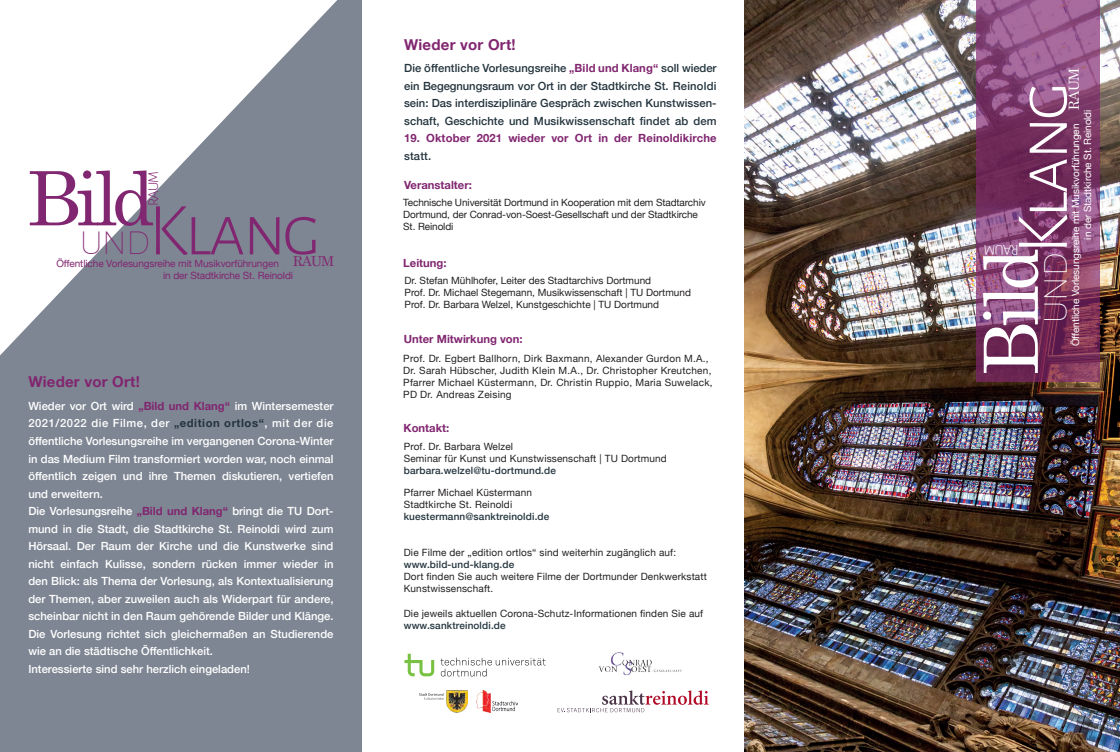
<style>
.page{position:relative;width:1120px;height:752px;background:#fff}
.page>*{position:absolute;margin:0;border:0;box-sizing:border-box;transform-origin:0 0}
.t1{font:300 75px "Alegreya Sans SC";letter-spacing:-.05em;color:#fff}
.t2{font:300 75px "Alegreya Sans SC";letter-spacing:-.05em;color:#812670}
.t3{font:75px "Apple Myungjo";color:#812670}
.t4{font:700 15px "Helvetica Neue";letter-spacing:.015em;color:#812670}
.t5{font:300 15px "Alegreya Sans SC";color:#fff}
.t6{font:300 15px "Alegreya Sans SC";color:#812670}
.t7{font:13.75px "Apple Myungjo";color:#fff}
.t8{font:13.75px "Apple Myungjo";color:#812670}
.t9{font:500 11.25px/17.5px "Helvetica Neue";color:#fff}
.t10{font:500 11.25px/17.5px "Helvetica Neue";letter-spacing:.01em;color:#23343d;text-align:justify}
.t11{font:700 11.25px "Helvetica Neue";color:#812670}
.t12{font:10px/12px "Helvetica Neue";letter-spacing:.015em;color:#231f20}
.t13{font:10px/12px "Helvetica Neue";letter-spacing:-.01em;color:#231f20}
.t14{font:500 10px "Helvetica Neue";letter-spacing:.015em;color:#23343d}
.t15{font:10px/12px "Helvetica Neue";letter-spacing:-.01em;color:#fff}
.t16{font:10px "Helvetica Neue";letter-spacing:-.01em;color:#812670}
.s1{font-weight:100;font-size:45px}
.s2{font-weight:700;color:#812670}
.s3{font-weight:700;color:#23343d}
</style>
<div class="page">
<div style="left:0;top:0;width:362px;height:751px;background:#7e8693"></div>
<svg style="left:404px;top:653px;width:30px;height:23px"></svg>
<svg style="left:440px;top:657px;width:106px;height:19px"></svg>
<img style="left:477px;top:690px;width:41px;height:22px">
<img style="left:419px;top:690px;width:48px;height:21px">
<svg style="left:557px;top:690px;width:152px;height:22px"></svg>
<img style="left:599px;top:652px;width:83px;height:23px">
<img style="left:744px;top:0;width:376px;height:751px">
<svg style="left:976px;top:0;width:123px;height:381px;background:#834070"></svg>
<svg style="left:0;top:0;width:337px;height:355px"></svg>
<h1 class="t3" style="left:28px;top:155px;width:127px">Bild</h1>
<p class="t16" style="left:56px;top:256px;width:224px">Öffentliche Vorlesungsreihe mit Musikvorführungen</p>
<h2 class="t6" style="left:143px;top:206px;width:37px;rotate:-90deg">RAUM</h2>
<h1 class="t2" style="left:79px;top:180px;width:244px"><span class="s1">und</span>Klang</h1>
<p class="t16" style="left:163px;top:268px;width:131px">in der Stadtkirche St. Reinoldi</p>
<p class="t8" style="left:293px;top:253px;width:43px">RAUM</p>
<h2 class="t4" style="left:28px;top:370px;width:113px">Wieder vor Ort!</h2>
<p class="t9" style="left:28px;top:396px;width:307px">Wieder vor Ort wird <span class="s2">„Bild und Klang“</span> im Wintersemester 2021/2022 die Filme, der <span class="s3">„edition ortlos“</span>, mit der die öffentliche Vorlesungsreihe im vergangenen Corona-Winter in das Medium Film transformiert worden war, noch einmal öffentlich zeigen und ihre Themen diskutieren, vertiefen und erweitern.<br>Die Vorlesungsreihe <span class="s2">„Bild und Klang“</span> bringt die TU Dort&shy;mund in die Stadt, die Stadtkirche St. Reinoldi wird zum Hörsaal. Der Raum der Kirche und die Kunstwerke sind nicht einfach Kulisse, sondern rücken immer wieder in den Blick: als Thema der Vorlesung, als Kontextualisierung der Themen, aber zuweilen auch als Widerpart für andere, scheinbar nicht in den Raum gehörende Bilder und Klänge.<br>Die Vorlesung richtet sich gleichermaßen an Studierende wie an die städtische Öffentlichkeit.<br>Interessierte sind sehr herzlich eingeladen!</p>
<h2 class="t4" style="left:404px;top:33px;width:113px">Wieder vor Ort!</h2>
<p class="t10" style="left:404px;top:59px;width:314px">Die öffentliche Vorlesungsreihe <span class="s2">„Bild und Klang“</span> soll wieder ein Begegnungsraum vor Ort in der Stadtkirche St. Reinoldi sein: Das interdisziplinäre Gespräch zwischen Kunstwissen&shy;schaft, Geschichte und Musikwissenschaft findet ab dem</p>
<p class="t11" style="left:404px;top:129px;width:314px">19. Oktober 2021 wieder vor Ort in der Reinoldikirche</p>
<p class="t10" style="left:404px;top:146px;width:29px">statt.</p>
<p class="t11" style="left:404px;top:176px;width:69px">Veranstalter:</p>
<p class="t13" style="left:403px;top:197px;width:304px">Technische Universität Dortmund in Kooperation mit dem Stadtarchiv<br>Dortmund, der Conrad-von-Soest-Gesellschaft und der Stadtkirche<br>St. Reinoldi</p>
<p class="t11" style="left:403px;top:254px;width:45px">Leitung:</p>
<p class="t12" style="left:404px;top:275px;width:288px">Dr. Stefan Mühlhofer, Leiter des Stadtarchivs Dortmund<br>Prof. Dr. Michael Stegemann, Musikwissenschaft | TU Dortmund<br>Prof. Dr. Barbara Welzel, Kunstgeschichte | TU Dortmund</p>
<p class="t11" style="left:404px;top:330px;width:120px">Unter Mitwirkung von:</p>
<p class="t12" style="left:403px;top:352px;width:311px">Prof. Dr. Egbert Ballhorn, Dirk Baxmann, Alexander Gurdon M.A., Dr. Sarah Hübscher, Judith Klein M.A., Dr. Christopher Kreutchen, Pfarrer Michael Küstermann, Dr. Christin Ruppio, Maria Suwelack, PD Dr. Andreas Zeising</p>
<p class="t11" style="left:403px;top:419px;width:47px">Kontakt:</p>
<p class="t12" style="left:404px;top:440px;width:265px">Prof. Dr. Barbara Welzel<br>Seminar für Kunst und Kunstwissenschaft | TU Dortmund</p>
<p class="t14" style="left:404px;top:462px;width:154px">barbara.welzel@tu-dortmund.de</p>
<p class="t12" style="left:404px;top:487px;width:130px">Pfarrer Michael Küstermann<br>Stadtkirche St. Reinoldi</p>
<p class="t14" style="left:404px;top:508px;width:147px">kuestermann@sanktreinoldi.de</p>
<p class="t12" style="left:404px;top:547px;width:274px">Die Filme der „edition ortlos“ sind weiterhin zugänglich auf:</p>
<p class="t14" style="left:404px;top:556px;width:112px">www.bild-und-klang.de</p>
<p class="t12" style="left:404px;top:571px;width:305px">Dort finden Sie auch weitere Filme der Dortmunder Denkwerkstatt<br>Kunstwissenschaft.</p>
<p class="t12" style="left:404px;top:607px;width:301px">Die jeweils aktuellen Corona-Schutz-Informationen finden Sie auf</p>
<p class="t14" style="left:404px;top:616px;width:103px">www.sanktreinoldi.de</p>
<p class="t7" style="left:1066px;top:109px;width:43px;rotate:-90deg">RAUM</p>
<h1 class="t1" style="left:993px;top:374px;width:294px;rotate:-90deg"><sup>Bild</sup><span class="s1">und</span>Klang</h1>
<p class="t15" style="left:1070px;top:239px;width:131px;text-indent:-107px;rotate:-90deg">Öffentliche Vorlesungsreihe mit Musikvorführungen<br>in der Stadtkirche St. Reinoldi</p>
<h2 class="t5" style="left:1019px;top:259px;width:37px;rotate:-180deg">RAUM</h2>
</div>
